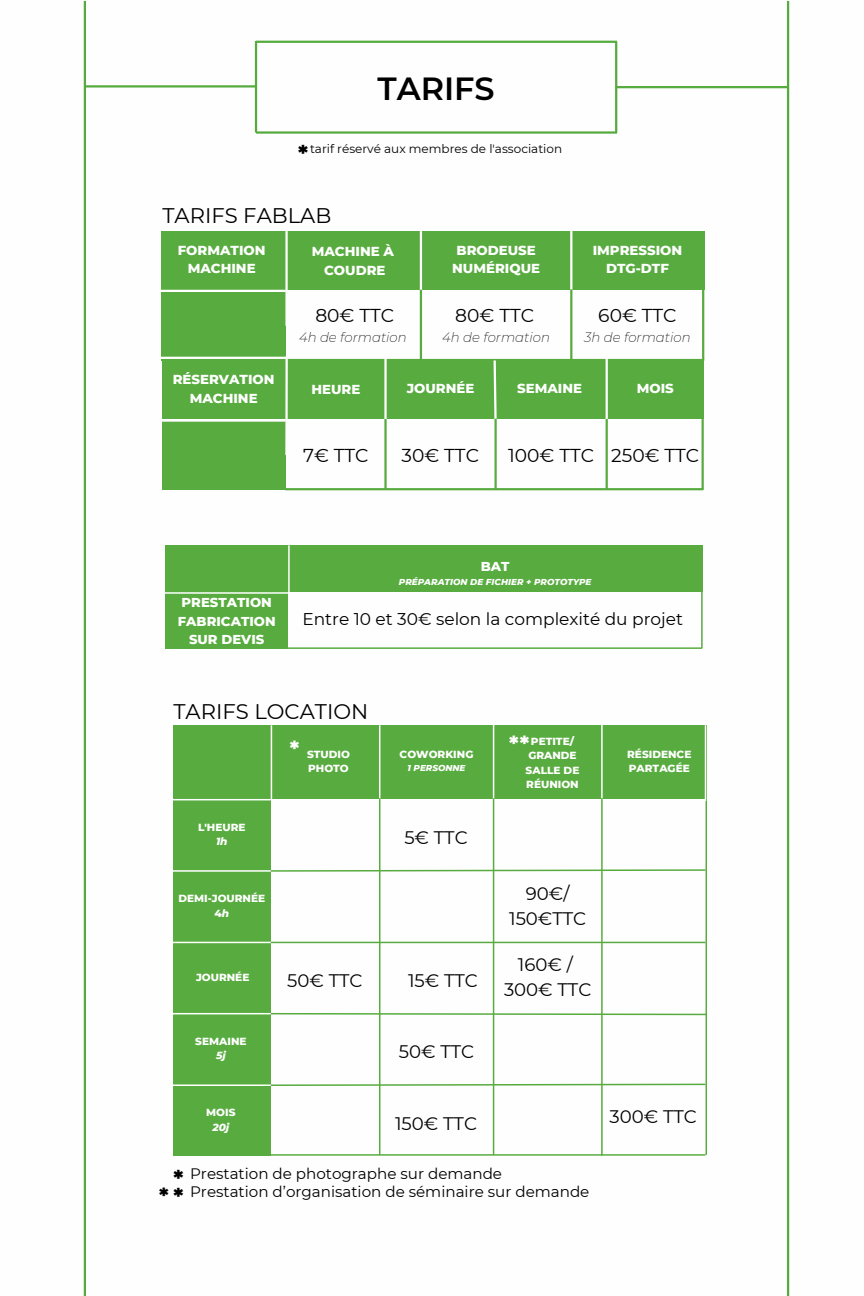
<style>
.page{position:relative;width:864px;height:1296px;background:#fff}
.page>*{position:absolute;margin:0;border:0;box-sizing:border-box;transform-origin:0 0}
.t1{font:600 32px "Montserrat";color:#000}
.t2{font:800 22px "Montserrat";color:#000}
.t3{font:21.1px "Montserrat";color:#000}
.t4{font:800 21px "Montserrat";color:#fff}
.t5{font:800 21px "Montserrat";color:#000}
.t6{font:18.7px "Montserrat";color:#000}
.t7{font:18.6px "Montserrat";color:#000}
.t8{font:18.1px/24.8px "Montserrat";color:#000;text-align:center}
.t9{font:17px "Montserrat";color:#000}
.t10{font:15.1px "Montserrat";color:#000}
.t11{font:800 13.3px/18.3px "Montserrat";color:#fff;text-align:center}
.t12{font:italic 200 13.3px "Montserrat";color:#000}
.t13{font:800 13.2px/18.1px "Montserrat";color:#fff;text-align:center}
.t14{font:12px "Montserrat";color:#000}
.t15{font:800 10.5px/14.5px "Montserrat";color:#fff;text-align:center}
.t16{font:italic 800 10.5px "Montserrat";color:#fff}
.t17{font:italic 800 8.8px "Montserrat";color:#fff}
.s1{font-style:italic}
.s2{font-size:22px}
</style>
<div class="page">
<hr style="left:84px;top:1px;width:2px;height:1295px;background:#55ab3d">
<hr style="left:787px;top:1px;width:2px;height:1295px;background:#55ab3d">
<hr style="left:85px;top:85px;width:171px;height:3px;background:#55ab3d">
<hr style="left:255px;top:41px;width:2px;height:92px;background:#55ab3d">
<hr style="left:615px;top:42px;width:2px;height:91px;background:#55ab3d">
<hr style="left:617px;top:86px;width:171px;height:2px;background:#55ab3d">
<hr style="left:256px;top:131px;width:361px;height:3px;background:#55ab3d">
<hr style="left:256px;top:41px;width:361px;height:2px;background:#55ab3d">
<div style="left:286px;top:231px;width:419px;height:59px;background:#58ac3f"></div>
<div style="left:162px;top:231px;width:124px;height:130px;background:#58ac3f"></div>
<hr style="left:420px;top:231px;width:2px;height:64px;background:#fff">
<hr style="left:570px;top:229px;width:2px;height:66px;background:#fff">
<hr style="left:285px;top:231px;width:3px;height:95px;background:#fff">
<hr style="left:420px;top:290px;width:2px;height:71px;background:#58ac3f">
<hr style="left:159px;top:290px;width:127px;height:2px;background:#fff">
<hr style="left:570px;top:289px;width:2px;height:71px;background:#58ac3f">
<hr style="left:285px;top:359px;width:419px;height:2px;background:#58ac3f">
<hr style="left:702px;top:290px;width:2px;height:70px;background:#58ac3f">
<div style="left:286px;top:360px;width:418px;height:59px;background:#58ac3f"></div>
<div style="left:162px;top:360px;width:124px;height:130px;background:#58ac3f"></div>
<hr style="left:384px;top:346px;width:3px;height:78px;background:#fff">
<svg style="left:492px;top:358px;width:6px;height:61px"></svg>
<hr style="left:285px;top:357px;width:3px;height:98px;background:#fff">
<hr style="left:384px;top:419px;width:3px;height:71px;background:#58ac3f">
<hr style="left:494px;top:419px;width:3px;height:70px;background:#58ac3f">
<hr style="left:285px;top:488px;width:418px;height:2px;background:#58ac3f">
<hr style="left:702px;top:419px;width:2px;height:71px;background:#58ac3f">
<hr style="left:606px;top:357px;width:2px;height:66px;background:#fff">
<hr style="left:606px;top:419px;width:2px;height:71px;background:#58ac3f">
<div style="left:288px;top:545px;width:415px;height:47px;background:#58ac3f"></div>
<div style="left:165px;top:545px;width:123px;height:104px;background:#58ac3f"></div>
<hr style="left:288px;top:545px;width:2px;height:94px;background:#fff">
<hr style="left:163px;top:592px;width:125px;height:2px;background:#fff">
<hr style="left:288px;top:647px;width:414px;height:2px;background:#58ac3f">
<hr style="left:701px;top:590px;width:2px;height:58px;background:#58ac3f">
<div style="left:271px;top:725px;width:436px;height:74px;background:#58ac3f"></div>
<div style="left:173px;top:725px;width:98px;height:431px;background:#58ac3f"></div>
<hr style="left:379px;top:725px;width:1px;height:75px;background:#fff">
<hr style="left:493px;top:724px;width:1px;height:75px;background:#fff">
<hr style="left:271px;top:725px;width:1px;height:75px;background:#fff">
<hr style="left:379px;top:798px;width:1px;height:357px;background:#58ac3f">
<hr style="left:171px;top:799px;width:100px;height:1px;background:#fff">
<hr style="left:172px;top:870px;width:100px;height:2px;background:#fff">
<hr style="left:172px;top:942px;width:100px;height:1px;background:#fff">
<hr style="left:173px;top:1013px;width:100px;height:1px;background:#fff">
<hr style="left:172px;top:1084px;width:100px;height:2px;background:#fff">
<hr style="left:493px;top:798px;width:1px;height:357px;background:#58ac3f">
<svg style="left:269px;top:869px;width:437px;height:3px"></svg>
<hr style="left:601px;top:798px;width:2px;height:358px;background:#58ac3f">
<hr style="left:271px;top:942px;width:434px;height:1px;background:#58ac3f">
<svg style="left:269px;top:1012px;width:437px;height:4px"></svg>
<svg style="left:269px;top:1083px;width:437px;height:4px"></svg>
<hr style="left:270px;top:1154px;width:435px;height:2px;background:#58ac3f">
<hr style="left:706px;top:798px;width:1px;height:357px;background:#58ac3f">
<hr style="left:601px;top:723px;width:2px;height:75px;background:#fff">
<hr style="left:159px;top:419px;width:127px;height:2px;background:#fff">
<hr style="left:160px;top:357px;width:126px;height:2px;background:#fff">
<hr style="left:705px;top:725px;width:1px;height:76px;background:#fff">
<h1 class="t1" style="left:377px;top:69px;width:119px">TARIFS</h1>
<p class="t14" style="left:310px;top:141px;width:254px">tarif réservé aux membres de l'association</p>
<h3 class="t2" style="left:298px;top:140px;width:11px">*</h3>
<p class="t3" style="left:162px;top:202px;width:170px">TARIFS FABLAB</p>
<p class="t11" style="left:178px;top:241px;width:89px">FORMATION<br>MACHINE</p>
<p class="t11" style="left:312px;top:242px;width:84px">MACHINE À<br>COUDRE</p>
<h2 class="t6" style="left:315px;top:304px;width:80px">80€ TTC</h2>
<h6 class="t11" style="left:452px;top:241px;width:89px">BRODEUSE<br>NUMÉRIQUE</h6>
<h6 class="t11" style="left:593px;top:241px;width:91px">IMPRESSION<br>DTG-DTF</h6>
<h6 class="t6" style="left:455px;top:304px;width:80px">80€ TTC</h6>
<h6 class="t6" style="left:598px;top:304px;width:80px">60€ TTC</h6>
<p class="t11" style="left:173px;top:370px;width:103px">RÉSERVATION<br>MACHINE</p>
<h3 class="t12" style="left:299px;top:329px;width:109px">4h de formation</h3>
<h3 class="t12" style="left:442px;top:329px;width:109px">4h de formation</h3>
<h3 class="t12" style="left:584px;top:329px;width:108px">3h de formation</h3>
<p class="t11" style="left:311px;top:380px;width:50px">HEURE</p>
<p class="t7" style="left:303px;top:444px;width:67px">7€ TTC</p>
<h6 class="t11" style="left:407px;top:379px;width:69px">JOURNÉE</h6>
<h6 class="t11" style="left:517px;top:379px;width:66px">SEMAINE</h6>
<h6 class="t11" style="left:637px;top:379px;width:39px">MOIS</h6>
<h6 class="t7" style="left:402px;top:444px;width:79px">30€ TTC</h6>
<h6 class="t7" style="left:508px;top:444px;width:87px">100€ TTC</h6>
<h3 class="t7" style="left:611px;top:444px;width:90px">250€ TTC</h3>
<h3 class="t13" style="left:178px;top:594px;width:99px">PRESTATION<br>FABRICATION<br>SUR DEVIS</h3>
<h3 class="t13" style="left:481px;top:558px;width:30px">BAT</h3>
<h3 class="t17" style="left:399px;top:576px;width:194px">PRÉPARATION DE FICHIER + PROTOTYPE</h3>
<h6 class="t9" style="left:302px;top:608px;width:382px">Entre 10 et 30€ selon la complexité du projet</h6>
<p class="t3" style="left:174px;top:699px;width:196px">TARIFS LOCATION</p>
<h4 class="t15" style="left:307px;top:747px;width:44px">STUDIO</h4>
<h2 class="t15" style="left:308px;top:761px;width:42px">PHOTO</h2>
<p class="t4" style="left:290px;top:736px;width:11px">*</p>
<p class="t15" style="left:198px;top:820px;width:49px">L'HEURE</p>
<p class="t16" style="left:216px;top:835px;width:13px">1h</p>
<p class="t15" style="left:178px;top:891px;width:88px">DEMI-JOURNÉE<br>4<span class="s1">h</span></p>
<p class="t15" style="left:196px;top:970px;width:55px">JOURNÉE</p>
<p class="t15" style="left:195px;top:1034px;width:53px">SEMAINE</p>
<p class="t16" style="left:216px;top:1049px;width:11px">5j</p>
<p class="t15" style="left:206px;top:1105px;width:31px">MOIS</p>
<p class="t16" style="left:212px;top:1121px;width:18px">20j</p>
<p class="t8" style="left:287px;top:968px;width:77px">50€ TTC</p>
<p class="t15" style="left:400px;top:747px;width:75px">COWORKING</p>
<p class="t17" style="left:408px;top:762px;width:59px">1 PERSONNE</p>
<p class="t8" style="left:404px;top:825px;width:65px">5€ TTC</p>
<p class="t8" style="left:408px;top:968px;width:71px">15€ TTC</p>
<p class="t8" style="left:399px;top:1039px;width:77px">50€ TTC</p>
<p class="t8" style="left:395px;top:1111px;width:83px">150€ TTC</p>
<p class="t4" style="left:509px;top:730px;width:22px">**</p>
<p class="t15" style="left:531px;top:734px;width:45px">PETITE/</p>
<p class="t15" style="left:528px;top:748px;width:50px">GRANDE</p>
<p class="t15" style="left:526px;top:763px;width:55px">SALLE DE</p>
<p class="t15" style="left:526px;top:777px;width:54px">RÉUNION</p>
<p class="t8" style="left:509px;top:881px;width:79px">90€/<br>150€TTC</p>
<p class="t8" style="left:504px;top:952px;width:89px">160€ /<br>300€ TTC</p>
<h3 class="t2" style="left:173px;top:1164px;width:11px">*</h3>
<h3 class="t5" style="left:159px;top:1183px;width:26px">*<span class="s2">*</span></h3>
<h3 class="t10" style="left:190px;top:1164px;width:314px">Prestation de photographe sur demande</h3>
<h3 class="t10" style="left:190px;top:1182px;width:401px">Prestation d’organisation de séminaire sur demande</h3>
<h3 class="t15" style="left:627px;top:747px;width:66px">RÉSIDENCE</h3>
<h3 class="t15" style="left:629px;top:761px;width:62px">PARTAGÉE</h3>
<h3 class="t8" style="left:610px;top:1104px;width:89px">300€ TTC</h3>
</div>
